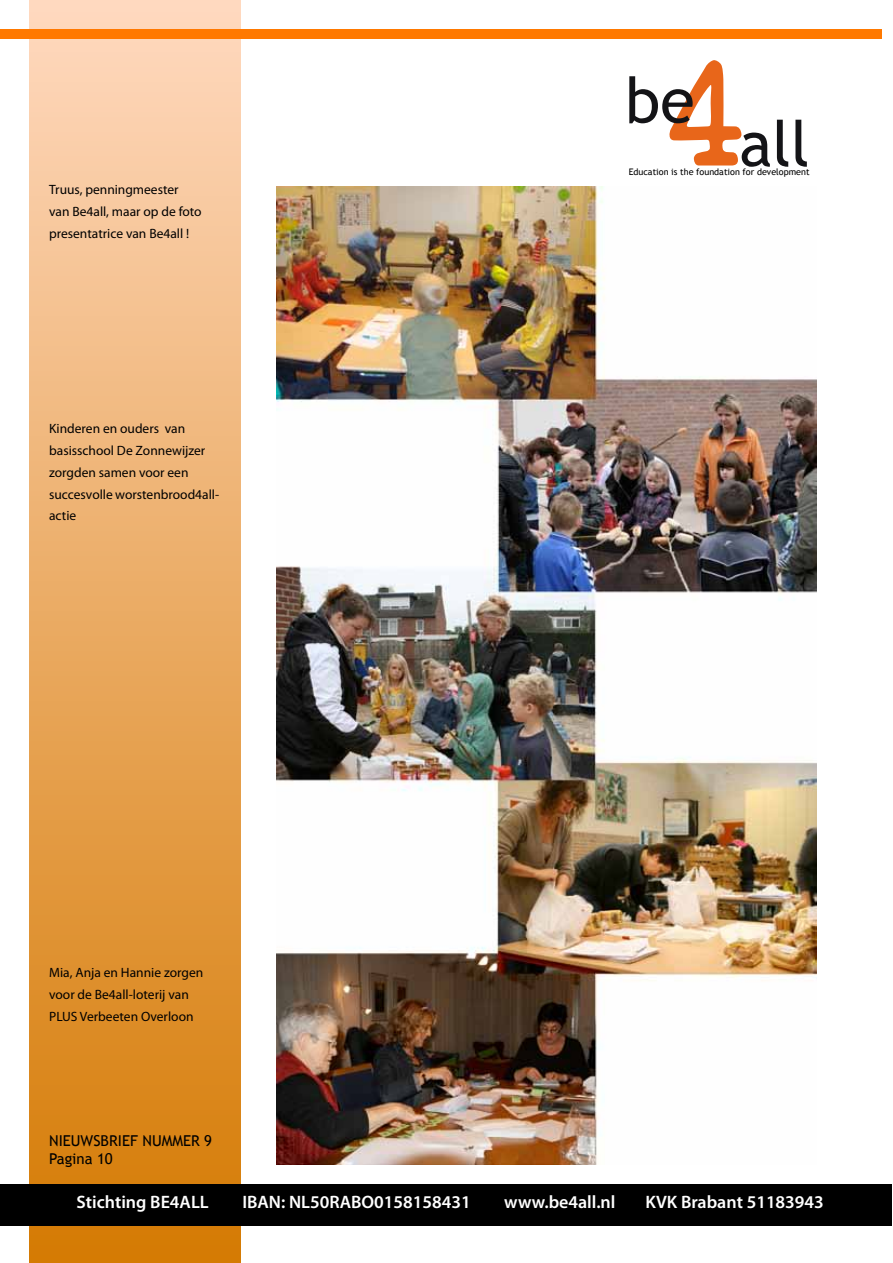
<style>
.page{position:relative;width:893px;height:1263px;background:#fff}
.page>*{position:absolute;margin:0;border:0;box-sizing:border-box;transform-origin:0 0}
.t1{font:63px "Trebuchet MS";color:#141417}
.t2{font:600 18px "Myriad Pro";color:#fff}
.t3{font:15px/18px "Trebuchet MS";color:#000}
.t4{font:13.5px/21.8px "Myriad Pro";color:#000}
.t5{font:9px "Trebuchet MS";color:#000}
</style>
<div class="page">
<div style="left:30px;top:0;width:211px;height:1263px;background:linear-gradient(to bottom,#ffdac0,#d37902)"></div>
<div style="left:0;top:1185px;width:891px;height:41px;background:#000"></div>
<div style="left:0;top:29px;width:881px;height:10px;background:#ff7900"></div>
<svg style="left:669px;top:60px;width:73px;height:105px"></svg>
<img style="left:276px;top:187px;width:540px;height:978px">
<p class="t4" style="left:49px;top:178px;width:154px">Truus, penningmeester van Be4all, maar op de foto presentatrice van Be4all !</p>
<p class="t4" style="left:49px;top:418px;width:172px">Kinderen en ouders van basisschool De Zonnewijzer zorgden samen voor een succesvolle worstenbrood4all&shy;actie</p>
<p class="t4" style="left:49px;top:961px;width:156px">Mia, Anja en Hannie zorgen voor de Be4all-loterij van<br>PLUS Verbeeten Overloon</p>
<p class="t3" style="left:49px;top:1132px;width:165px">NIEUWSBRIEF NUMMER 9<br>Pagina 10</p>
<h1 class="t1" style="left:625px;top:63px;width:71px">be</h1>
<h1 class="t1" style="left:739px;top:107px;width:72px">all</h1>
<p class="t5" style="left:629px;top:166px;width:182px">Education is the foundation for development</p>
<h2 class="t2" style="left:77px;top:1190px;width:134px">Stichting BE4ALL</h2>
<h2 class="t2" style="left:242px;top:1190px;width:230px">IBAN: NL50RABO0158158431</h2>
<h2 class="t2" style="left:504px;top:1190px;width:113px">www.be4all.nl</h2>
<h2 class="t2" style="left:645px;top:1190px;width:180px">KVK Brabant 51183943</h2>
</div>
